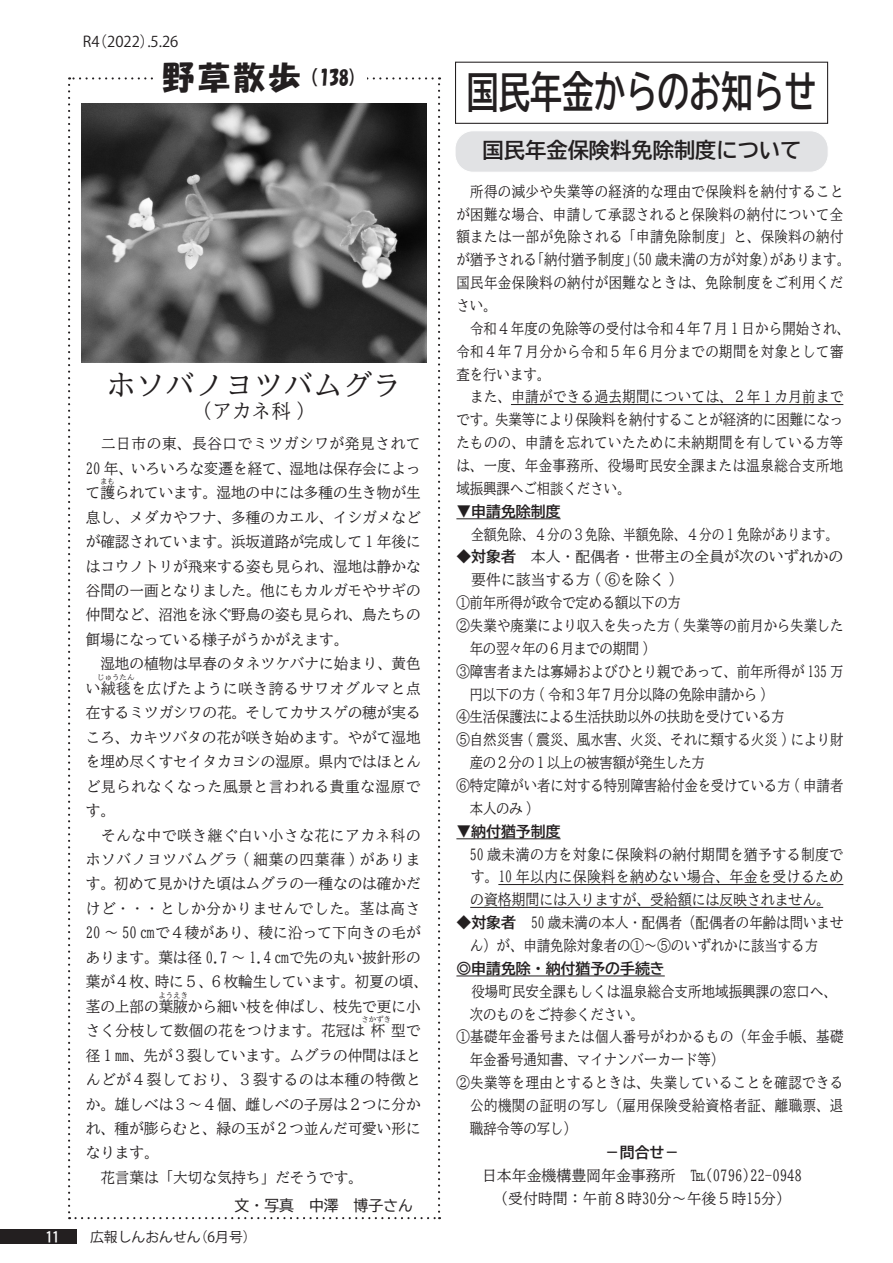
<style>
.page{position:relative;width:893px;height:1263px;background:#fff}
.page>*{position:absolute;margin:0;border:0;box-sizing:border-box;transform-origin:0 0}
.本文{font:43.05px "BIZ UD Gothic Bold";color:#231f20;scale:.74 1}
.本文-2{font:31.95px "HG Soei Kakupoptai";color:#231f20}
.t1{font:28.65px "BIZ UD Mincho Medium";letter-spacing:.03em;color:#231f20}
.t2{font:21.3px "BIZ UD Gothic Bold";color:#231f20}
.t3{font:19.2px "BIZ UD Mincho Medium";color:#231f20}
.本文-3{font:19.2px "HG Soei Kakupoptai";color:#231f20}
.t4{font:14.85px/24.5px "BIZ UD Mincho Medium";color:#231f20;text-align:justify}
.t5{font:14.85px/22.8px "BIZ UD Mincho Medium";color:#231f20;scale:.9 1}
.t6{font:14.85px/22.8px "BIZ UD Mincho Medium";letter-spacing:.035em;color:#231f20;scale:.9 1}
.t7{font:14.85px/24.5px "BIZ UD Mincho Medium";letter-spacing:.045em;color:#231f20}
.t8{font:14.85px "BIZ UD Mincho Medium";letter-spacing:.03em;color:#231f20;scale:.93 1}
.t9{font:14.85px "BIZ UD Mincho Medium";letter-spacing:.055em;color:#231f20}
.t10{font:14.85px "BIZ UD Gothic Bold";color:#231f20}
.t11{font:14.85px "BIZ UD Mincho Medium";color:#231f20;scale:.85 1}
.t12{font:14.85px "BIZ UD Mincho Medium";color:#231f20;scale:.93 1}
.t13{font:14.85px "Koz Go Pro";color:#231f20}
.t14{font:13.8px "Koz Go Pro";color:#231f20}
.t15{font:13.8px "BIZ UD Gothic Bold";color:#fff}
.t16{font:7.5px "BIZ UD Mincho Medium";color:#231f20}
.s1{font-family:"BIZ UD Gothic Bold"}
</style>
<div class="page">
<div style="left:0;top:1229px;width:77px;height:15px;background:#231f20"></div>
<svg style="left:68px;top:77px;width:372px;height:1142px"></svg>
<div style="left:154px;top:61px;width:213px;height:38px;background:#fff"></div>
<img style="left:81px;top:104px;width:346px;height:259px">
<div style="left:455px;top:62px;width:373px;height:62px;border:1px solid #231f20"></div>
<div style="left:455px;top:131px;width:373px;height:41px;background:#e1e2e4;border-radius:18px"></div>
<div style="left:454px;top:130px;width:375px;height:43px;border:1px solid #fff;border-radius:18px"></div>
<hr style="left:511px;top:404px;width:332px;height:1px;background:#231f20">
<hr style="left:456px;top:518px;width:105px;height:1px;background:#231f20">
<hr style="left:456px;top:838px;width:105px;height:1px;background:#231f20">
<hr style="left:498px;top:884px;width:345px;height:1px;background:#231f20">
<hr style="left:470px;top:907px;width:353px;height:1px;background:#231f20">
<hr style="left:456px;top:975px;width:209px;height:1px;background:#231f20">
<p class="t13" style="left:83px;top:32px;width:73px">)4R 2022(</p>
<p class="t13" style="left:147px;top:32px;width:33px">.5.26</p>
<p class="本文-2" style="left:163px;top:61px;width:140px">野草散歩</p>
<p class="本文-3" style="left:301px;top:68px;width:59px">（138)</p>
<p class="t15" style="left:46px;top:1229px;width:15px">11</p>
<p class="t1" style="left:107px;top:371px;width:296px">ホソバノヨツバムグラ</p>
<p class="t3" style="left:193px;top:401px;width:114px">（アカネ科 (</p>
<p class="t4" style="left:86px;top:431px;width:336px">　二日市の東、長谷口でミツガシワが発見されて20 年、いろいろな変遷を経て、湿地は保存会によって護られています。湿地の中には多種の生き物が生</p>
<p class="t16" style="left:100px;top:478px;width:16px">まも</p>
<p class="t4" style="left:86px;top:505px;width:336px">息し、メダカやフナ、多種のカエル、イシガメなどが確認されています。浜坂道路が完成して１年後にはコウノトリが飛来する姿も見られ、湿地は静かな谷間の一画となりました。他にもカルガモやサギの仲間など、沼池を泳ぐ野鳥の姿も見られ、鳥たちの餌場になっている様子がうかがえます。</p>
<p class="t7" style="left:86px;top:651px;width:336px">　湿地の植物は早春のタネツケバナに始まり、黄色い絨毯を広げたように咲き誇るサワオグルマと点</p>
<p class="t16" style="left:97px;top:673px;width:39px">じゅうたん</p>
<p class="t4" style="left:86px;top:700px;width:336px">在するミツガシワの花。そしてカサスゲの穂が実るころ、カキツバタの花が咲き始めます。やがて湿地を埋め尽くすセイタカヨシの湿原。県内ではほとんど見られなくなった風景と言われる貴重な湿原です。</p>
<p class="t7" style="left:86px;top:823px;width:336px">　そんな中で咲き継ぐ白い小さな花にアカネ科の</p>
<p class="t9" style="left:86px;top:852px;width:336px">ホソバノヨツバムグラ ( 細葉の四葉葎 ) がありま</p>
<p class="t4" style="left:86px;top:871px;width:336px">す。初めて見かけた頃はムグラの一種なのは確かだ</p>
<p class="t9" style="left:86px;top:901px;width:336px">けど・・・としか分かりませんでした。茎は高さ</p>
<p class="t4" style="left:86px;top:920px;width:336px">20 ～ 50 ㎝で４稜があり、稜に沿って下向きの毛が</p>
<p class="t4" style="left:86px;top:945px;width:336px">あります。葉は径 0.7 ～ 1.4 ㎝で先の丸い披針形の</p>
<p class="t4" style="left:209px;top:969px;width:220px">６枚輪生しています。初夏の頃、</p>
<p class="t4" style="left:86px;top:969px;width:336px">葉が４枚、<br>茎の上部の葉腋から細い枝を伸ばし、枝先で更に小</p>
<p class="t4" style="left:155px;top:969px;width:60px">時に５、</p>
<p class="t16" style="left:158px;top:991px;width:31px">ようえき</p>
<p class="t4" style="left:86px;top:1018px;width:336px">さく分枝して数個の花をつけます。花冠は杯型で</p>
<p class="t16" style="left:361px;top:1015px;width:31px">さかずき</p>
<p class="t4" style="left:86px;top:1043px;width:336px">径１㎜、先が３裂しています。ムグラの仲間はほとんどが４裂しており、３裂するのは本種の特徴とか。雄しべは３～４個、雌しべの子房は２つに分かれ、種が膨らむと、緑の玉が２つ並んだ可愛い形になります。</p>
<p class="t4" style="left:86px;top:1165px;width:279px">　花言葉は「大切な気持ち」だそうです。</p>
<p class="t14" style="left:194px;top:1228px;width:64px">（6月号(</p>
<p class="t14" style="left:90px;top:1228px;width:112px">広報しんおんせん</p>
<p class="本文" style="left:467px;top:70px;width:474px">国民年金からのお知らせ</p>
<p class="t2" style="left:483px;top:139px;width:320px">国民年金保険料免除制度について</p>
<p class="t6" style="left:470px;top:180px;width:416px">所得の減少や失業等の経済的な理由で保険料を納付すること</p>
<p class="t6" style="left:456px;top:202px;width:431px">が困難な場合、申請して承認されると保険料の納付について全</p>
<p class="t6" style="left:456px;top:225px;width:432px">額または一部が免除される「申請免除制度」と、保険料の納付</p>
<p class="t5" style="left:770px;top:248px;width:91px">があります。</p>
<p class="t5" style="left:531px;top:248px;width:274px">「納付猶予制度」（50 歳未満の方が対象）</p>
<p class="t5" style="left:456px;top:248px;width:91px">が猶予される</p>
<p class="t6" style="left:456px;top:271px;width:431px">国民年金保険料の納付が困難なときは、免除制度をご利用ください。</p>
<p class="t5" style="left:456px;top:317px;width:439px">　令和４年度の免除等の受付は令和４年７月１日から開始され、令和４年７月分から令和５年６月分までの期間を対象として審査を行います。</p>
<p class="t5" style="left:456px;top:385px;width:431px;text-align:justify">　また、申請ができる過去期間については、２年１カ月前までです。失業等により保険料を納付することが経済的に困難になったものの、申請を忘れていたために未納期間を有している方等は、一度、年金事務所、役場町民安全課または温泉総合支所地域振興課へご相談ください。</p>
<p class="t10" style="left:456px;top:504px;width:106px">▼申請免除制度</p>
<p class="t11" style="left:471px;top:526px;width:433px">全額免除、４分の３免除、半額免除、４分の１免除があります。</p>
<p class="t4" style="left:456px;top:545px;width:388px;line-height:22.8px"><span class="s1">◆対象者　</span>本人・配偶者・世帯主の全員が次のいずれかの　要件に該当する方 ( ⑥を除く (</p>
<p class="t5" style="left:456px;top:591px;width:251px">①前年所得が政令で定める額以下の方</p>
<p class="t5" style="left:456px;top:614px;width:432px">②失業や廃業により収入を失った方 ( 失業等の前月から失業した　年の翌々年の６月までの期間 (</p>
<p class="t5" style="left:456px;top:660px;width:432px">③障害者または寡婦およびひとり親であって、前年所得が 135 万　円以下の方 ( 令和３年７月分以降の免除申請から (</p>
<p class="t5" style="left:456px;top:705px;width:366px">④生活保護法による生活扶助以外の扶助を受けている方</p>
<p class="t5" style="left:456px;top:728px;width:432px">⑤自然災害 ( 震災、風水害、火災、それに類する火災 ) により財　産の２分の１以上の被害額が発生した方</p>
<p class="t5" style="left:456px;top:774px;width:432px">⑥特定障がい者に対する特別障害給付金を受けている方 ( 申請者　本人のみ (</p>
<p class="t10" style="left:456px;top:823px;width:106px">▼納付猶予制度</p>
<p class="t8" style="left:470px;top:846px;width:403px">50 歳未満の方を対象に保険料の納付期間を猶予する制度で</p>
<p class="t8" style="left:456px;top:869px;width:418px">　す。10 年以内に保険料を納めない場合、年金を受けるため</p>
<p class="t12" style="left:470px;top:892px;width:388px">の資格期間には入りますが、受給額には反映されません。</p>
<p class="t5" style="left:531px;top:911px;width:349px">50 歳未満の本人・配偶者（配偶者の年齢は問いませ</p>
<p class="t5" style="left:456px;top:911px;width:403px"><span class="s1">◆対象者<br></span>　ん）が、申請免除対象者の①～⑤のいずれかに該当する方</p>
<p class="t10" style="left:456px;top:961px;width:210px">◎申請免除・納付猶予の手続き</p>
<p class="t5" style="left:456px;top:979px;width:424px;text-indent:15px">役場町民安全課もしくは温泉総合支所地域振興課の窓口へ、　次のものをご持参ください。</p>
<p class="t6" style="left:456px;top:1025px;width:432px">①基礎年金番号または個人番号がわかるもの（年金手帳、基礎　年金番号通知書、マイナンバーカード等(</p>
<p class="t5" style="left:456px;top:1071px;width:431px;text-align:justify">②失業等を理由とするときは、失業していることを確認できる　公的機関の証明の写し（雇用保険受給資格者証、離職票、退　職辞令等の写し(</p>
<p class="t10" style="left:605px;top:1145px;width:76px">－問合せ－</p>
<p class="t4" style="left:690px;top:1163px;width:68px">)T E L 0796(</p>
<p class="t4" style="left:482px;top:1163px;width:195px">日本年金機構豊岡年金事務所</p>
<p class="t4" style="left:493px;top:1186px;width:299px">（受付時間：午前８時30分～午後５時15分(</p>
<p class="t4" style="left:750px;top:1163px;width:54px">22-0948</p>
</div>
